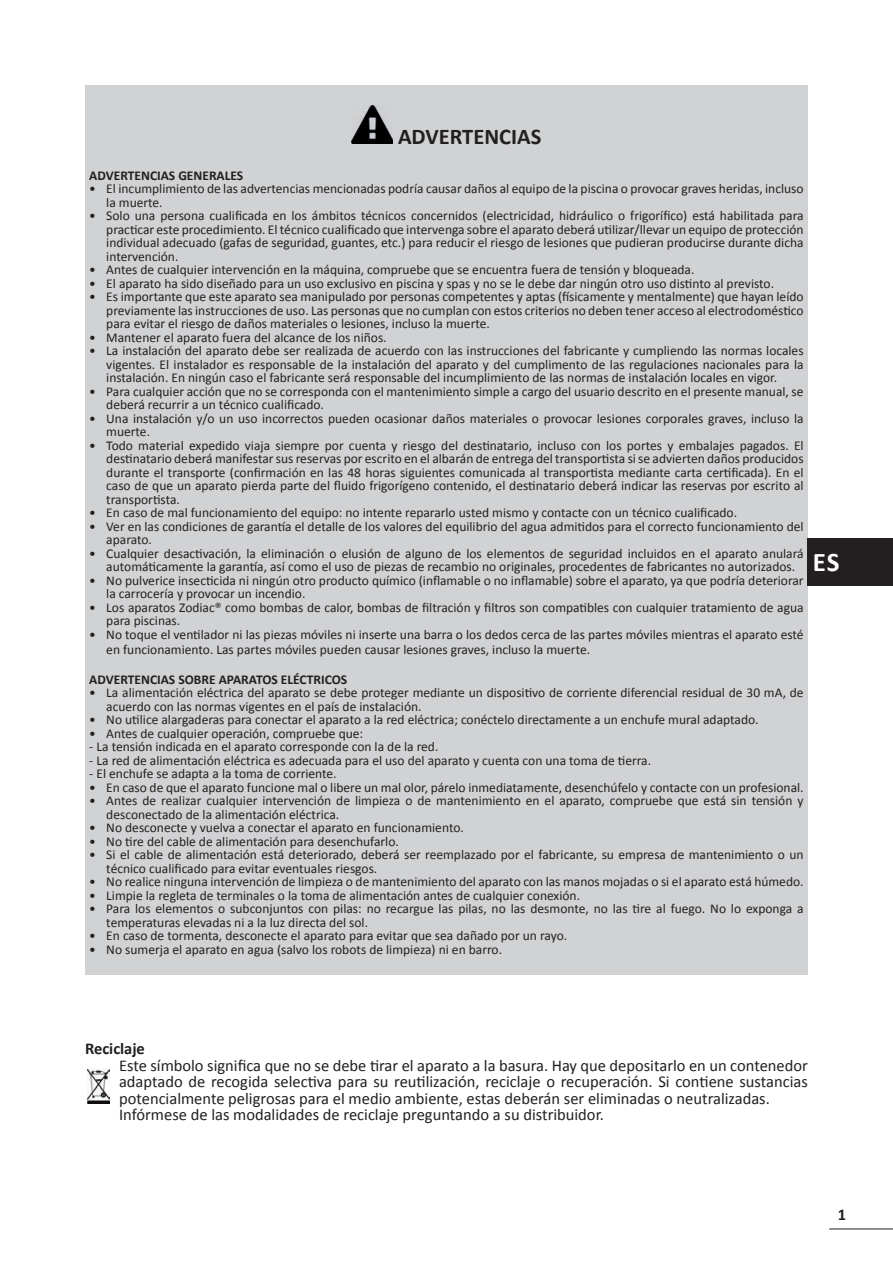
<style>
.page{position:relative;width:893px;height:1263px;background:#fff}
.page>*{position:absolute;margin:0;border:0;box-sizing:border-box;transform-origin:0 0}
.t1{font:700 27px "Calibri";color:#fff}
.t2{font:700 22.5px "Calibri";color:#231f20}
.t3{font:16.5px/16.5px "Calibri";color:#231f20}
.t4{font:700 16.5px "Calibri";color:#231f20}
.t5{font:13.5px/13.5px "Calibri";color:#231f20}
.t6{font:700 13.5px "Calibri";color:#231f20}
</style>
<div class="page">
<hr style="left:829px;top:1228px;width:64px;height:1px;background:#231f20">
<div style="left:85px;top:85px;width:723px;height:889px;background:#d1d2d4"></div>
<img style="left:352px;top:106px;width:41px;height:38px">
<img style="left:88px;top:1069px;width:21px;height:34px">
<div style="left:808px;top:539px;width:85px;height:47px;background:#231f20"></div>
<h2 class="t2" style="left:398px;top:122px;width:145px">ADVERTENCIAS</h2>
<p class="t6" style="left:89px;top:167px;width:156px">ADVERTENCIAS GENERALES</p>
<p class="t5" style="left:106px;top:182px;width:699px;text-indent:-17px">• El incumplimiento de las advertencias mencionadas podría causar daños al equipo de la piscina o provocar graves heridas, incluso la muerte.</p>
<p class="t5" style="left:106px;top:209px;width:699px;text-align:justify;text-indent:-17px">• Solo una persona cualificada en los ámbitos técnicos concernidos (electricidad, hidráulico o frigorífico) está habilitada para practicar este procedimiento. El técnico cualificado que intervenga sobre el aparato deberá utilizar/llevar un equipo de protección individual adecuado (gafas de seguridad, guantes, etc.) para reducir el riesgo de lesiones que pudieran producirse durante dicha intervención.</p>
<p class="t5" style="left:89px;top:263px;width:607px">• Antes de cualquier intervención en la máquina, compruebe que se encuentra fuera de tensión y bloqueada.</p>
<p class="t5" style="left:89px;top:277px;width:686px">• El aparato ha sido diseñado para un uso exclusivo en piscina y spas y no se le debe dar ningún otro uso distinto al previsto.</p>
<p class="t5" style="left:106px;top:290px;width:699px;text-align:justify;text-indent:-17px">• Es importante que este aparato sea manipulado por personas competentes y aptas (físicamente y mentalmente) que hayan leído previamente las instrucciones de uso. Las personas que no cumplan con estos criterios no deben tener acceso al electrodoméstico para evitar el riesgo de daños materiales o lesiones, incluso la muerte.</p>
<p class="t5" style="left:89px;top:331px;width:299px">• Mantener el aparato fuera del alcance de los niños.</p>
<p class="t5" style="left:106px;top:344px;width:699px;text-align:justify;text-indent:-17px">• La instalación del aparato debe ser realizada de acuerdo con las instrucciones del fabricante y cumpliendo las normas locales vigentes. El instalador es responsable de la instalación del aparato y del cumplimento de las regulaciones nacionales para la instalación. En ningún caso el fabricante será responsable del incumplimiento de las normas de instalación locales en vigor.</p>
<p class="t5" style="left:106px;top:385px;width:699px;text-indent:-17px">• Para cualquier acción que no se corresponda con el mantenimiento simple a cargo del usuario descrito en el presente manual, se deberá recurrir a un técnico cualificado.</p>
<p class="t5" style="left:106px;top:412px;width:699px;text-indent:-17px">• Una instalación y/o un uso incorrectos pueden ocasionar daños materiales o provocar lesiones corporales graves, incluso la muerte.</p>
<p class="t5" style="left:106px;top:439px;width:699px;text-align:justify;text-indent:-17px">• Todo material expedido viaja siempre por cuenta y riesgo del destinatario, incluso con los portes y embalajes pagados. El destinatario deberá manifestar sus reservas por escrito en el albarán de entrega del transportista si se advierten daños producidos durante el transporte (confirmación en las 48 horas siguientes comunicada al transportista mediante carta certificada). En el caso de que un aparato pierda parte del fluido frigorígeno contenido, el destinatario deberá indicar las reservas por escrito al transportista.</p>
<p class="t5" style="left:89px;top:506px;width:649px">• En caso de mal funcionamiento del equipo: no intente repararlo usted mismo y contacte con un técnico cualificado.</p>
<p class="t5" style="left:106px;top:520px;width:699px;text-indent:-17px">• Ver en las condiciones de garantía el detalle de los valores del equilibrio del agua admitidos para el correcto funcionamiento del aparato.</p>
<p class="t5" style="left:106px;top:547px;width:699px;text-indent:-17px">• Cualquier desactivación, la eliminación o elusión de alguno de los elementos de seguridad incluidos en el aparato anulará automáticamente la garantía, así como el uso de piezas de recambio no originales, procedentes de fabricantes no autorizados.</p>
<p class="t5" style="left:106px;top:574px;width:699px;text-indent:-17px">• No pulverice insecticida ni ningún otro producto químico (inflamable o no inflamable) sobre el aparato, ya que podría deteriorar la carrocería y provocar un incendio.</p>
<p class="t5" style="left:106px;top:601px;width:699px;text-indent:-17px">• Los aparatos Zodiac® como bombas de calor, bombas de filtración y filtros son compatibles con cualquier tratamiento de agua para piscinas.</p>
<p class="t5" style="left:106px;top:627px;width:699px;line-height:15px;text-indent:-17px">• No toque el ventilador ni las piezas móviles ni inserte una barra o los dedos cerca de las partes móviles mientras el aparato esté en funcionamiento. Las partes móviles pueden causar lesiones graves, incluso la muerte.</p>
<p class="t6" style="left:89px;top:671px;width:259px">ADVERTENCIAS SOBRE APARATOS ELÉCTRICOS</p>
<p class="t5" style="left:106px;top:686px;width:699px;text-indent:-17px">• La alimentación eléctrica del aparato se debe proteger mediante un dispositivo de corriente diferencial residual de 30 mA, de acuerdo con las normas vigentes en el país de instalación.</p>
<p class="t5" style="left:89px;top:713px;width:671px">• No utilice alargaderas para conectar el aparato a la red eléctrica; conéctelo directamente a un enchufe mural adaptado.</p>
<p class="t5" style="left:89px;top:727px;width:275px">• Antes de cualquier operación, compruebe que:</p>
<p class="t5" style="left:89px;top:740px;width:351px">- La tensión indicada en el aparato corresponde con la de la red.</p>
<p class="t5" style="left:89px;top:754px;width:563px">- La red de alimentación eléctrica es adecuada para el uso del aparato y cuenta con una toma de tierra.</p>
<p class="t5" style="left:89px;top:767px;width:249px">- El enchufe se adapta a la toma de corriente.</p>
<p class="t5" style="left:89px;top:781px;width:716px">• En caso de que el aparato funcione mal o libere un mal olor, párelo inmediatamente, desenchúfelo y contacte con un profesional.</p>
<p class="t5" style="left:106px;top:794px;width:699px;text-indent:-17px">• Antes de realizar cualquier intervención de limpieza o de mantenimiento en el aparato, compruebe que está sin tensión y desconectado de la alimentación eléctrica.</p>
<p class="t5" style="left:89px;top:821px;width:376px">• No desconecte y vuelva a conectar el aparato en funcionamiento.</p>
<p class="t5" style="left:89px;top:835px;width:311px">• No tire del cable de alimentación para desenchufarlo.</p>
<p class="t5" style="left:106px;top:848px;width:699px;text-indent:-17px">• Si el cable de alimentación está deteriorado, deberá ser reemplazado por el fabricante, su empresa de mantenimiento o un técnico cualificado para evitar eventuales riesgos.</p>
<p class="t5" style="left:89px;top:875px;width:716px">• No realice ninguna intervención de limpieza o de mantenimiento del aparato con las manos mojadas o si el aparato está húmedo.</p>
<p class="t5" style="left:89px;top:889px;width:492px">• Limpie la regleta de terminales o la toma de alimentación antes de cualquier conexión.</p>
<p class="t5" style="left:106px;top:902px;width:699px;text-indent:-17px">• Para los elementos o subconjuntos con pilas: no recargue las pilas, no las desmonte, no las tire al fuego. No lo exponga a temperaturas elevadas ni a la luz directa del sol.</p>
<p class="t5" style="left:89px;top:929px;width:479px">• En caso de tormenta, desconecte el aparato para evitar que sea dañado por un rayo.</p>
<p class="t5" style="left:89px;top:943px;width:414px">• No sumerja el aparato en agua (salvo los robots de limpieza) ni en barro.</p>
<h1 class="t1" style="left:813px;top:545px;width:28px">ES</h1>
<p class="t4" style="left:85px;top:1038px;width:61px">Reciclaje</p>
<p class="t3" style="left:119px;top:1057px;width:690px">Este símbolo significa que no se debe tirar el aparato a la basura. Hay que depositarlo en un contenedor adaptado de recogida selectiva para su reutilización, reciclaje o recuperación. Si contiene sustancias potencialmente peligrosas para el medio ambiente, estas deberán ser eliminadas o neutralizadas.<br>Infórmese de las modalidades de reciclaje preguntando a su distribuidor.</p>
<p class="t4" style="left:838px;top:1204px;width:10px">1</p>
</div>
